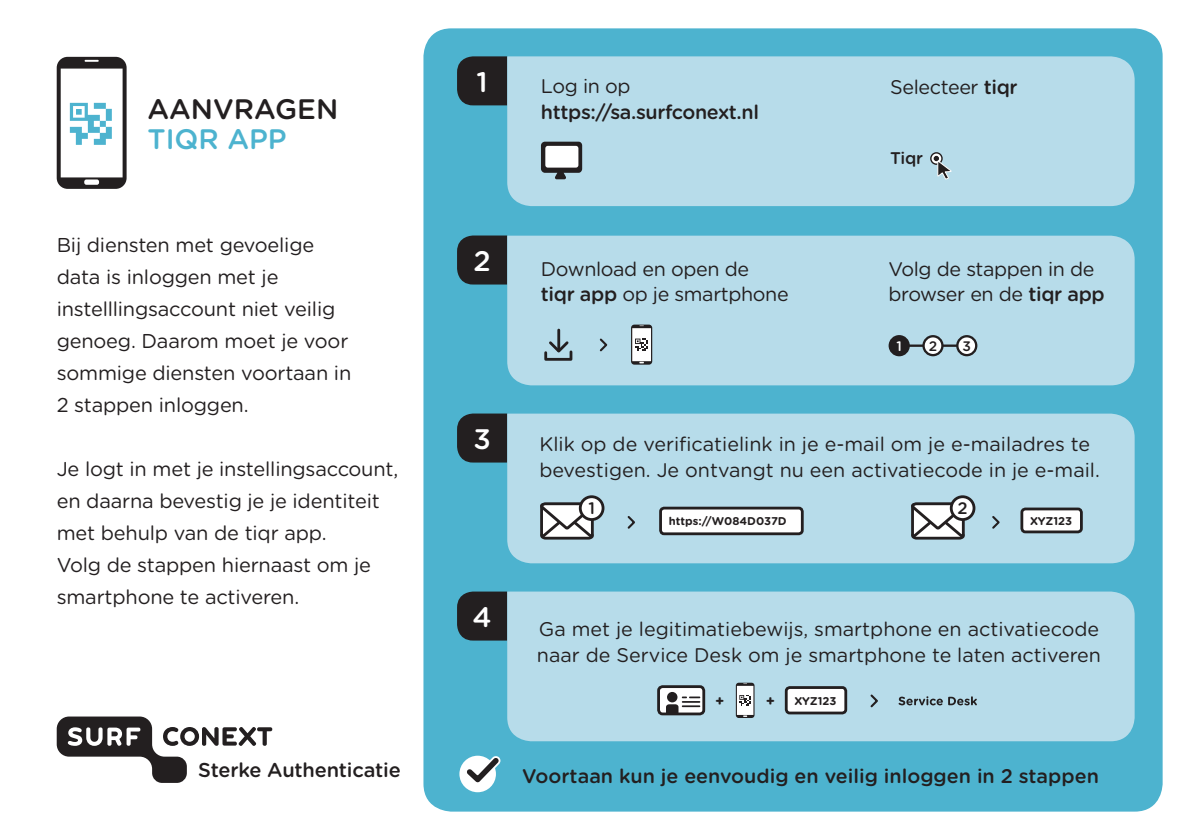
<style>
.page{position:relative;width:1191px;height:840px;background:#fff}
.page>*{position:absolute;margin:0;border:0;box-sizing:border-box;transform-origin:0 0}
.t1{font:500 28.2px "Gotham Rounded";color:#231f20}
.t2{font:500 28.2px "Gotham Rounded";color:#4db3cf}
.t3{font:500 28.2px "Gotham Rounded";color:#fff}
.t4{font:20px/32px "Gotham Rounded";letter-spacing:-.01em;color:#231f20}
.t5{font:500 20px "Gotham Rounded";letter-spacing:-.01em;color:#231f20}
.t6{font:19.8px/25.4px "Gotham Rounded";color:#231f20}
.t7{font:19.8px/25.4px "Gotham Rounded";letter-spacing:-.02em;color:#231f20}
.t8{font:500 19.8px "Gotham Rounded";color:#231f20}
.t9{font:500 19.8px "Gotham Rounded";letter-spacing:-.02em;color:#231f20}
.t10{font:500 16.8px "Gotham Rounded";color:#231f20}
.t11{font:500 16.6px "Gotham Rounded";color:#231f20}
.t12{font:700 14.6px "Gotham Rounded";color:#231f20}
.t13{font:500 13.8px "Gotham Rounded";color:#231f20}
.t14{font:500 13.8px "Gotham Rounded";color:#fff}
.t15{font:700 11.2px "Gotham Rounded";color:#231f20}
.s1{font-weight:500}
</style>
<div class="page">
<div style="left:423px;top:28px;width:739px;height:783px;background:#4db3cf;border-radius:28px"></div>
<svg style="left:457px;top:235px;width:50px;height:49px;background:#252628"></svg>
<div style="left:507px;top:235px;width:627px;height:150px;background:#b7dcea"></div>
<svg style="left:457px;top:56px;width:50px;height:49px;background:#252628"></svg>
<div style="left:507px;top:56px;width:627px;height:150px;background:#b7dcea"></div>
<div style="left:459px;top:755px;width:37px;height:36px;background:#fff;border-radius:50%"></div>
<svg style="left:463px;top:755px;width:38px;height:30px"></svg>
<svg style="left:457px;top:591px;width:50px;height:49px;background:#252629"></svg>
<div style="left:507px;top:591px;width:627px;height:149px;background:#b7dcea"></div>
<svg style="left:457px;top:413px;width:50px;height:49px;background:#252629"></svg>
<div style="left:507px;top:413px;width:627px;height:150px;background:#b7dcea"></div>
<svg style="left:931px;top:153px;width:11px;height:11px"></svg>
<div style="left:930px;top:152px;width:12px;height:13px;border:1px solid #231f20;border-radius:50%"></div>
<svg style="left:933px;top:156px;width:19px;height:24px"></svg>
<svg style="left:541px;top:142px;width:41px;height:37px;background:#9ea2a4"></svg>
<hr style="left:906px;top:344px;width:51px;height:2px;background:#231f20">
<div style="left:889px;top:336px;width:19px;height:19px;background:#231f20;border-radius:50%"></div>
<div style="left:888px;top:335px;width:21px;height:21px;border:2px solid #231f20;border-radius:50%"></div>
<div style="left:923px;top:336px;width:19px;height:19px;background:#fff;border-radius:50%"></div>
<div style="left:922px;top:335px;width:21px;height:21px;border:2px solid #231f20;border-radius:50%"></div>
<svg style="left:957px;top:336px;width:19px;height:19px"></svg>
<div style="left:956px;top:335px;width:21px;height:21px;border:2px solid #231f20;border-radius:50%"></div>
<hr style="left:557px;top:330px;width:3px;height:20px;background:#231f20">
<svg style="left:543px;top:338px;width:31px;height:24px"></svg>
<svg style="left:598px;top:336px;width:11px;height:17px"></svg>
<svg style="left:57px;top:57px;width:70px;height:132px"></svg>
<svg style="left:898px;top:696px;width:79px;height:9px"></svg>
<div style="left:658px;top:686px;width:46px;height:27px;background:#fff;border-radius:4px"></div>
<div style="left:657px;top:684px;width:48px;height:31px;border:3px solid #231f20;border-radius:4px"></div>
<svg style="left:667px;top:691px;width:10px;height:11px"></svg>
<svg style="left:666px;top:696px;width:34px;height:17px"></svg>
<svg style="left:868px;top:692px;width:12px;height:16px"></svg>
<div style="left:786px;top:687px;width:59px;height:25px;background:#fff;border-radius:4px"></div>
<div style="left:785px;top:685px;width:62px;height:29px;border:3px solid #231f20;border-radius:4px"></div>
<svg style="left:631px;top:324px;width:21px;height:40px"></svg>
<svg style="left:736px;top:682px;width:18px;height:35px"></svg>
<svg style="left:57px;top:716px;width:215px;height:66px"></svg>
<svg style="left:538px;top:500px;width:58px;height:41px;background:#adb2b4"></svg>
<div style="left:580px;top:496px;width:23px;height:23px;background:#fff;border-radius:50%"></div>
<div style="left:579px;top:495px;width:25px;height:25px;border:3px solid #231f20;border-radius:50%"></div>
<svg style="left:908px;top:500px;width:59px;height:41px;background:#aeb3b6"></svg>
<div style="left:951px;top:496px;width:23px;height:23px;background:#fff;border-radius:50%"></div>
<div style="left:949px;top:495px;width:26px;height:25px;border:3px solid #231f20;border-radius:50%"></div>
<div style="left:660px;top:508px;width:142px;height:25px;background:#fff;border-radius:4px"></div>
<div style="left:659px;top:506px;width:144px;height:29px;border:3px solid #231f20;border-radius:4px"></div>
<div style="left:1021px;top:508px;width:60px;height:23px;background:#fff;border-radius:4px"></div>
<div style="left:1020px;top:507px;width:62px;height:26px;border:3px solid #231f20;border-radius:4px"></div>
<svg style="left:625px;top:513px;width:12px;height:17px"></svg>
<svg style="left:990px;top:513px;width:11px;height:17px"></svg>
<h1 class="t1" style="left:147px;top:89px;width:192px">AANVRAGEN</h1>
<h1 class="t2" style="left:147px;top:119px;width:141px">TIQR APP</h1>
<p class="t4" style="left:57px;top:227px;width:296px">Bij diensten met gevoelige data is inloggen met je instelllingsaccount niet veilig genoeg. Daarom moet je voor sommige diensten voortaan in<br>2 stappen inloggen.</p>
<p class="t4" style="left:57px;top:451px;width:343px">Je logt in met je instellingsaccount, en daarna bevestig je je identiteit met behulp van de tiqr app.<br>Volg de stappen hiernaast om je smartphone te activeren.</p>
<p class="t5" style="left:198px;top:754px;width:204px">Sterke Authenticatie</p>
<h1 class="t3" style="left:476px;top:62px;width:13px">1</h1>
<p class="t6" style="left:541px;top:73px;width:91px">Log in op</p>
<p class="t9" style="left:541px;top:97px;width:220px">https://sa.surfconext.nl</p>
<p class="t7" style="left:890px;top:73px;width:129px">Selecteer <span class="s1">tiqr</span></p>
<p class="t10" style="left:890px;top:146px;width:34px">Tiqr</p>
<h1 class="t3" style="left:473px;top:241px;width:19px">2</h1>
<h1 class="t3" style="left:473px;top:419px;width:19px">3</h1>
<h1 class="t3" style="left:472px;top:597px;width:21px">4</h1>
<p class="t7" style="left:541px;top:255px;width:249px">Download en open de<br><span class="s1">tiqr app</span> op je smartphone</p>
<p class="t7" style="left:888px;top:255px;width:218px">Volg de stappen in de browser en de <span class="s1">tiqr app</span></p>
<p class="t14" style="left:896px;top:336px;width:7px">1</p>
<p class="t13" style="left:928px;top:336px;width:10px">2</p>
<p class="t13" style="left:962px;top:336px;width:10px">3</p>
<p class="t6" style="left:539px;top:430px;width:562px">Klik op de verificatielink in je e-mail om je e-mailadres te bevestigen. Je ontvangt nu een activatiecode in je e-mail.</p>
<p class="t11" style="left:588px;top:496px;width:8px">1</p>
<p class="t11" style="left:957px;top:496px;width:12px">2</p>
<p class="t15" style="left:668px;top:513px;width:120px">https://W084D037D</p>
<p class="t15" style="left:1030px;top:512px;width:44px">XYZ123</p>
<p class="t6" style="left:537px;top:615px;width:565px">Ga met je legitimatiebewijs, smartphone en activatiecode naar de Service Desk om je smartphone te laten activeren</p>
<p class="t12" style="left:715px;top:689px;width:11px">+</p>
<p class="t12" style="left:765px;top:689px;width:11px">+</p>
<p class="t15" style="left:794px;top:692px;width:44px">XYZ123</p>
<p class="t8" style="left:522px;top:761px;width:578px">Voortaan kun je eenvoudig en veilig inloggen in 2 stappen</p>
</div>
